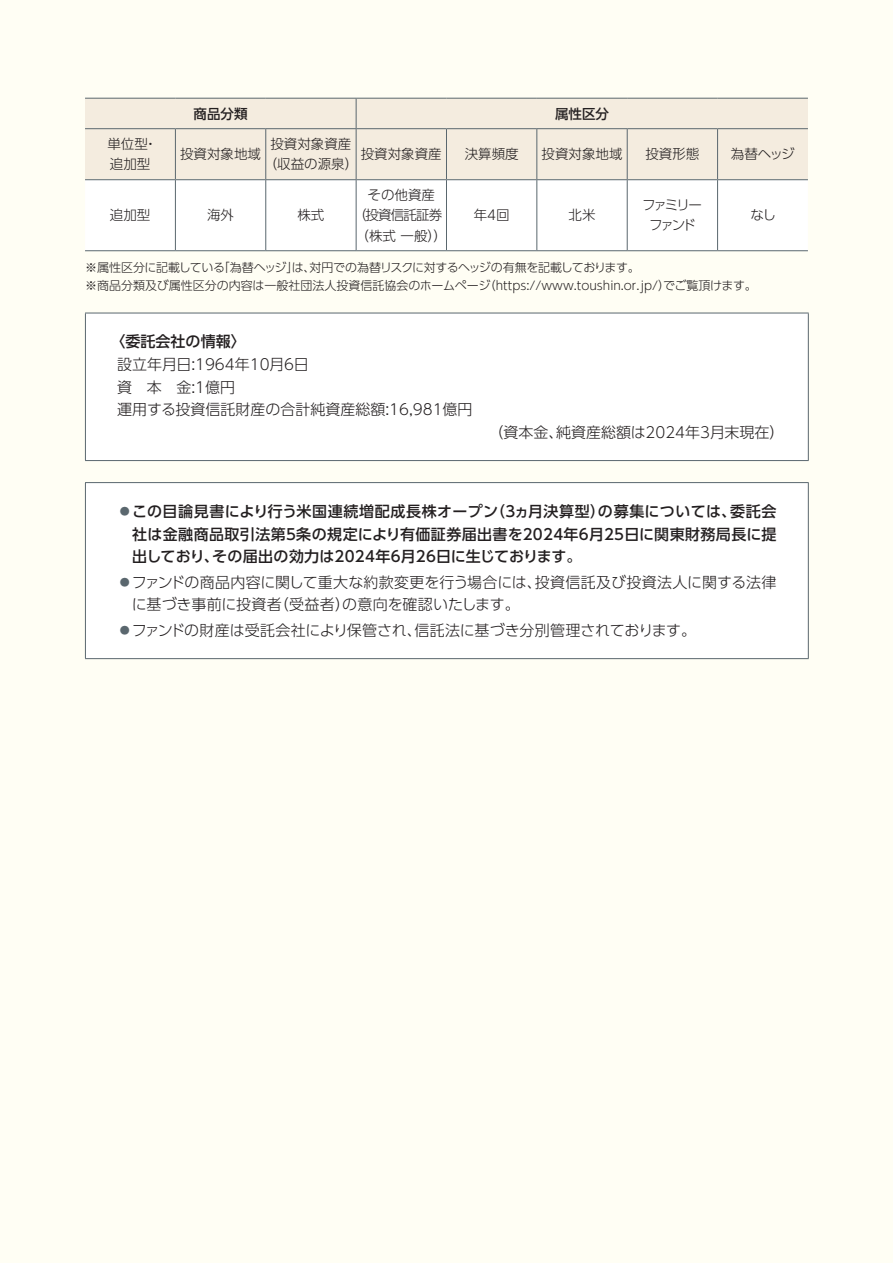
<style>
.page{position:relative;width:893px;height:1263px;background:#fffef4}
.page>*{position:absolute;margin:0;border:0;box-sizing:border-box;transform-origin:0 0}
.textbase{font:300 15px/22.5px "UD Shin Go Pro";color:#231f20}
.textbase-2{font:500 15px/22.5px "UD Shin Go Pro";letter-spacing:.01em;color:#231f20;text-align:justify}
.textbase-3{font:300 13.5px/20.2px "UD Shin Go Pro";color:#231f20;text-align:center}
.textbase-4{font:500 13.5px "UD Shin Go Pro";color:#231f20}
.textbase-5{font:300 12px "UD Shin Go Pro";color:#231f20}
.textbase-6{font:300 12px "UD Shin Go Pro";letter-spacing:-.035em;color:#231f20}
.s1{font-size:10.05px;color:#5a676e}
</style>
<div class="page">
<div style="left:85px;top:99px;width:723px;height:80px;background:#f4ecdf"></div>
<div style="left:85px;top:180px;width:723px;height:70px;background:#fff"></div>
<hr style="left:85px;top:98px;width:90px;height:1px;background:#5a676e">
<hr style="left:175px;top:98px;width:91px;height:1px;background:#5a676e">
<hr style="left:266px;top:98px;width:90px;height:1px;background:#5a676e">
<hr style="left:356px;top:98px;width:90px;height:1px;background:#5a676e">
<svg style="left:356px;top:99px;width:1px;height:29px"></svg>
<hr style="left:446px;top:98px;width:91px;height:1px;background:#5a676e">
<hr style="left:537px;top:98px;width:90px;height:1px;background:#5a676e">
<hr style="left:627px;top:98px;width:91px;height:1px;background:#5a676e">
<hr style="left:718px;top:98px;width:90px;height:1px;background:#5a676e">
<hr style="left:85px;top:128px;width:90px;height:1px;background:#5a676e">
<hr style="left:175px;top:128px;width:91px;height:1px;background:#5a676e">
<hr style="left:175px;top:129px;width:1px;height:50px;background:#5a676e">
<hr style="left:266px;top:128px;width:90px;height:1px;background:#5a676e">
<hr style="left:265px;top:129px;width:1px;height:50px;background:#5a676e">
<hr style="left:356px;top:128px;width:90px;height:1px;background:#5a676e">
<hr style="left:356px;top:129px;width:1px;height:50px;background:#5a676e">
<hr style="left:446px;top:128px;width:91px;height:1px;background:#5a676e">
<hr style="left:446px;top:129px;width:1px;height:50px;background:#5a676e">
<hr style="left:537px;top:128px;width:90px;height:1px;background:#5a676e">
<hr style="left:536px;top:129px;width:1px;height:50px;background:#5a676e">
<hr style="left:627px;top:128px;width:91px;height:1px;background:#5a676e">
<hr style="left:627px;top:129px;width:1px;height:50px;background:#5a676e">
<hr style="left:718px;top:128px;width:90px;height:1px;background:#5a676e">
<hr style="left:717px;top:129px;width:1px;height:50px;background:#5a676e">
<hr style="left:85px;top:179px;width:90px;height:1px;background:#5a676e">
<hr style="left:175px;top:179px;width:91px;height:1px;background:#5a676e">
<hr style="left:175px;top:180px;width:1px;height:70px;background:#5a676e">
<hr style="left:266px;top:179px;width:90px;height:1px;background:#5a676e">
<hr style="left:265px;top:180px;width:1px;height:70px;background:#5a676e">
<hr style="left:356px;top:179px;width:90px;height:1px;background:#5a676e">
<hr style="left:356px;top:180px;width:1px;height:70px;background:#5a676e">
<hr style="left:446px;top:179px;width:91px;height:1px;background:#5a676e">
<hr style="left:446px;top:180px;width:1px;height:70px;background:#5a676e">
<hr style="left:537px;top:179px;width:90px;height:1px;background:#5a676e">
<hr style="left:536px;top:180px;width:1px;height:70px;background:#5a676e">
<hr style="left:627px;top:179px;width:91px;height:1px;background:#5a676e">
<hr style="left:627px;top:180px;width:1px;height:70px;background:#5a676e">
<hr style="left:718px;top:179px;width:90px;height:1px;background:#5a676e">
<hr style="left:717px;top:180px;width:1px;height:70px;background:#5a676e">
<hr style="left:85px;top:250px;width:90px;height:1px;background:#5a676e">
<hr style="left:175px;top:250px;width:91px;height:1px;background:#5a676e">
<hr style="left:266px;top:250px;width:90px;height:1px;background:#5a676e">
<hr style="left:356px;top:250px;width:90px;height:1px;background:#5a676e">
<hr style="left:446px;top:250px;width:91px;height:1px;background:#5a676e">
<hr style="left:537px;top:250px;width:90px;height:1px;background:#5a676e">
<hr style="left:627px;top:250px;width:91px;height:1px;background:#5a676e">
<hr style="left:718px;top:250px;width:90px;height:1px;background:#5a676e">
<div style="left:85px;top:313px;width:723px;height:148px;background:#fff"></div>
<hr style="left:85px;top:313px;width:724px;height:1px;background:#5a676e">
<hr style="left:85px;top:313px;width:1px;height:147px;background:#5a676e">
<hr style="left:808px;top:313px;width:1px;height:147px;background:#5a676e">
<hr style="left:85px;top:460px;width:724px;height:1px;background:#5a676e">
<div style="left:85px;top:483px;width:723px;height:176px;background:#fff"></div>
<hr style="left:85px;top:482px;width:724px;height:1px;background:#5a676e">
<hr style="left:85px;top:483px;width:1px;height:175px;background:#5a676e">
<hr style="left:808px;top:483px;width:1px;height:175px;background:#5a676e">
<hr style="left:85px;top:658px;width:724px;height:1px;background:#5a676e">
<p class="textbase-4" style="left:194px;top:102px;width:55px">商品分類</p>
<p class="textbase-4" style="left:555px;top:102px;width:55px">属性区分</p>
<p class="textbase-3" style="left:107px;top:133px;width:51px;text-align:left">単位型・追加型</p>
<p class="textbase-3" style="left:180px;top:144px;width:82px">投資対象地域</p>
<p class="textbase-3" style="left:264px;top:133px;width:96px">投資対象資産（収益の源泉）</p>
<p class="textbase-3" style="left:361px;top:144px;width:82px">投資対象資産</p>
<p class="textbase-3" style="left:465px;top:144px;width:55px">決算頻度</p>
<p class="textbase-3" style="left:541px;top:144px;width:82px">投資対象地域</p>
<p class="textbase-3" style="left:645px;top:144px;width:55px">投資形態</p>
<p class="textbase-3" style="left:731px;top:144px;width:65px">為替ヘッジ</p>
<p class="textbase-3" style="left:110px;top:205px;width:42px">追加型</p>
<p class="textbase-3" style="left:207px;top:205px;width:28px">海外</p>
<p class="textbase-3" style="left:297px;top:205px;width:28px">株式</p>
<p class="textbase-3" style="left:353px;top:184px;width:96px">その他資産<br>（投資信託証券（株式一般））</p>
<p class="textbase-3" style="left:642px;top:194px;width:61px">ファミリー</p>
<p class="textbase-3" style="left:649px;top:215px;width:49px">ファンド</p>
<p class="textbase-3" style="left:474px;top:205px;width:37px">年4回</p>
<p class="textbase-3" style="left:568px;top:205px;width:28px">北米</p>
<p class="textbase-3" style="left:750px;top:205px;width:27px">なし</p>
<p class="textbase-6" style="left:85px;top:258px;width:556px">※属性区分に記載している「為替ヘッジ」は、対円での為替リスクに対するヘッジの有無を記載しております。</p>
<p class="textbase-5" style="left:85px;top:276px;width:673px">※商品分類及び属性区分の内容は一般社団法人投資信託協会のホームページ（https://www.toushin.or.jp/）でご覧頂けます。</p>
<p class="textbase-2" style="left:111px;top:330px;width:137px">〈委託会社の情報〉</p>
<p class="textbase" style="left:117px;top:352px;width:193px">設立年月日:1964年10月6日</p>
<p class="textbase" style="left:117px;top:375px;width:119px">資 本 金:1億円</p>
<p class="textbase" style="left:117px;top:397px;width:357px">運用する投資信託財産の合計純資産総額:16,981億円</p>
<p class="textbase" style="left:489px;top:420px;width:298px">（資本金、純資産総額は2024年3月末現在）</p>
<p class="textbase-2" style="left:132px;top:500px;width:646px;text-indent:-13px"><span class="s1">●</span> この目論見書により行う米国連続増配成長株オープン（3ヵ月決算型）の募集については、委託会社は金融商品取引法第5条の規定により有価証券届出書を2024年6月25日に関東財務局長に提出しており、その届出の効力は2024年6月26日に生じております。</p>
<p class="textbase" style="left:132px;top:570px;width:646px;text-indent:-12px"><span class="s1">●</span> ファンドの商品内容に関して重大な約款変更を行う場合には、投資信託及び投資法人に関する法律に基づき事前に投資者（受益者）の意向を確認いたします。</p>
<p class="textbase" style="left:120px;top:618px;width:578px"><span class="s1">●</span> ファンドの財産は受託会社により保管され、信託法に基づき分別管理されております。</p>
</div>
